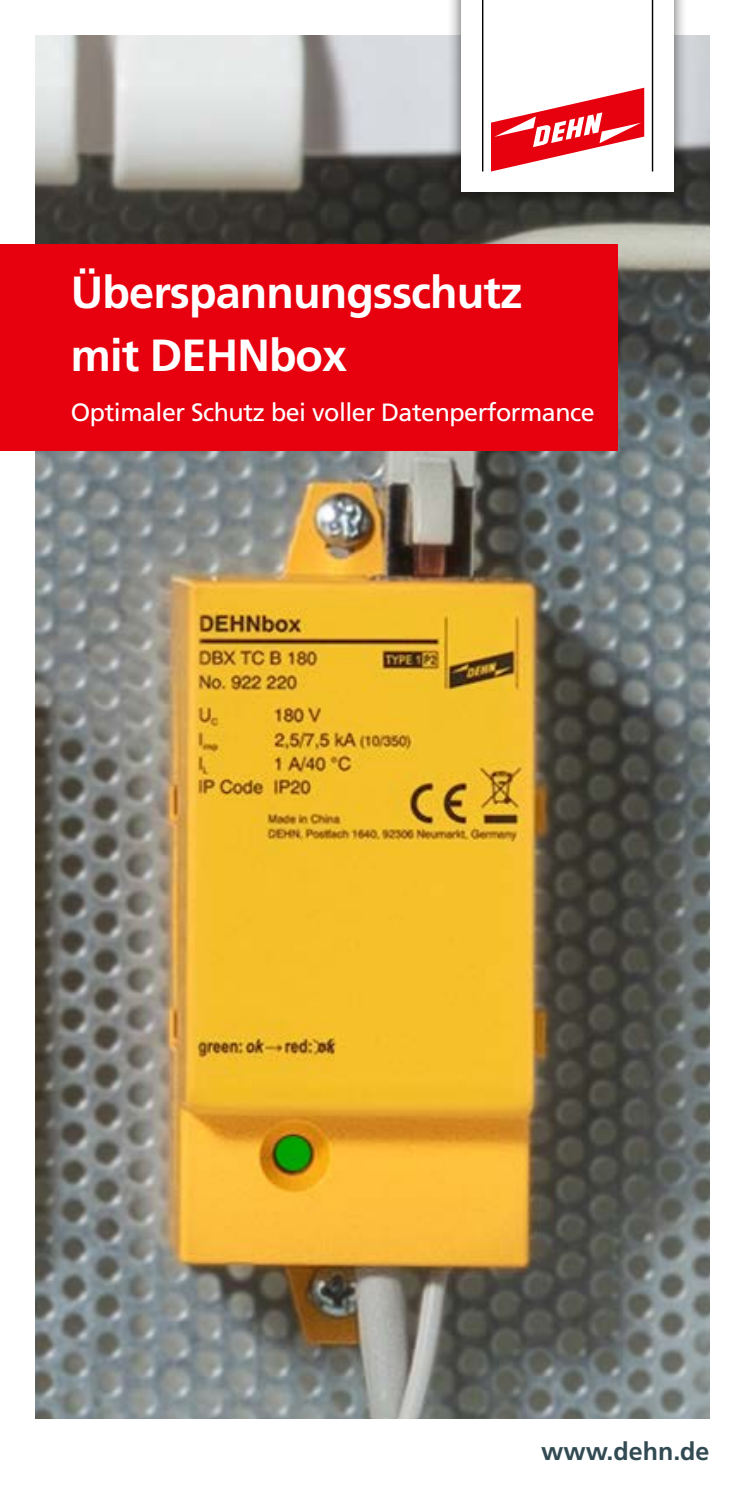
<style>
.page{position:relative;width:745px;height:1489px;background:#fff}
.page>*{position:absolute;margin:0;border:0;box-sizing:border-box;transform-origin:0 0}
.t1{font:700 45px/63px "Frutiger LT Com";letter-spacing:-.02em;color:#fff}
.t2{font:25px "Frutiger LT Com";letter-spacing:-.02em;color:#fff}
.t3{font:700 25px "Frutiger LT Com";color:#324a52}
</style>
<div class="page">
<img style="left:35px;top:35px;width:674px;height:1382px">
<div style="left:447px;top:0;width:240px;height:205px;background:#000;opacity:.65"></div>
<div style="left:461px;top:0;width:212px;height:191px;background:#fff"></div>
<svg style="left:491px;top:88px;width:152px;height:83px"></svg>
<hr style="left:481px;top:0;width:2px;height:171px;background:#000">
<hr style="left:651px;top:0;width:1px;height:171px;background:#000">
<div style="left:0;top:244px;width:617px;height:207px;background:#e7000e"></div>
<h1 class="t1" style="left:71px;top:261px;width:453px">Überspannungsschutz mit DEHNbox</h1>
<p class="t2" style="left:71px;top:398px;width:525px">Optimaler Schutz bei voller Datenperformance</p>
<p class="t3" style="left:541px;top:1435px;width:170px">www.dehn.de</p>
</div>
